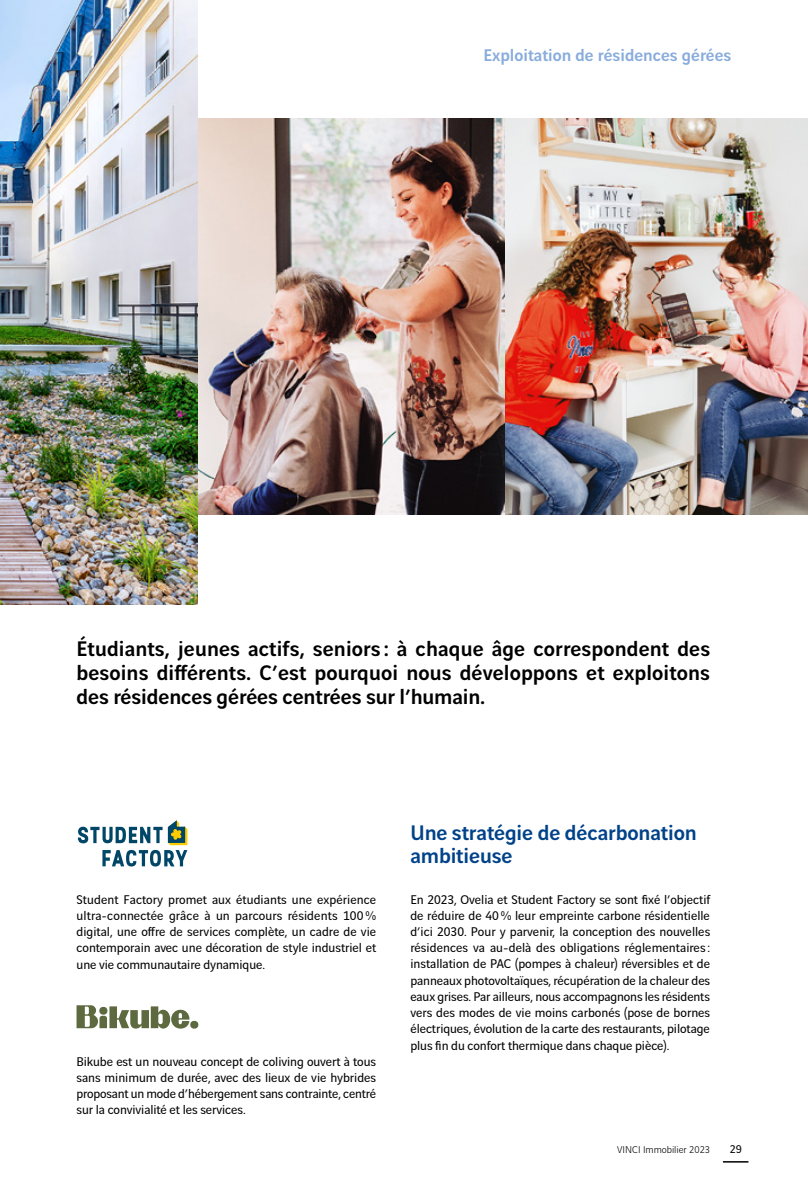
<style>
.page{position:relative;width:808px;height:1191px;background:#fff}
.page>*{position:absolute;margin:0;border:0;box-sizing:border-box;transform-origin:0 0}
.chapo_ouverture{font:500 22.5px/24px "Vinci Sans";letter-spacing:-.005em;color:#000;text-align:justify}
.chapo_ouverture-2{font:500 22.5px/22.5px "Vinci Sans";letter-spacing:-.005em;color:#004289}
.t1{font:500 18px "Vinci Sans";color:#88acdc}
.TC_Justif_noir{font:13.5px/16.2px "Vinci Sans";letter-spacing:-.005em;color:#000;text-align:justify}
.t2{font:12px "Vinci Sans";color:#000}
.t3{font:300 10.5px "Vinci Sans";color:#000}
</style>
<div class="page">
<img style="left:197px;top:118px;width:611px;height:396px">
<img style="left:0;top:0;width:197px;height:604px">
<svg style="left:78px;top:820px;width:109px;height:46px"></svg>
<svg style="left:77px;top:1005px;width:121px;height:23px"></svg>
<svg style="left:723px;top:1161px;width:25px;height:1px"></svg>
<p class="t1" style="left:483px;top:41px;width:249px">Exploitation de résidences gérées</p>
<p class="chapo_ouverture" style="left:77px;top:634px;width:635px">Étudiants, jeunes actifs, seniors : à chaque âge correspondent des besoins différents. C’est pourquoi nous développons et exploitons des résidences gérées centrées sur l’humain.</p>
<p class="TC_Justif_noir" style="left:77px;top:890px;width:301px">Student Factory promet aux étudiants une expérience ultra-connectée grâce à un parcours résidents 100% digital, une offre de services complète, un cadre de vie contemporain avec une décoration de style industriel et une vie communautaire dynamique.</p>
<p class="TC_Justif_noir" style="left:77px;top:1052px;width:301px">Bikube est un nouveau concept de coliving ouvert à tous sans minimum de durée, avec des lieux de vie hybrides proposant un mode d’hébergement sans contrainte, centré sur la convivialité et les services.</p>
<p class="chapo_ouverture-2" style="left:410px;top:819px;width:288px">Une stratégie de décarbonation ambitieuse</p>
<p class="TC_Justif_noir" style="left:410px;top:890px;width:301px">En 2023, Ovelia et Student Factory se sont fixé l’objectif de réduire de 40% leur empreinte carbone résidentielle d’ici 2030. Pour y parvenir, la conception des nouvelles résidences va au-delà des obligations réglementaires : installation de PAC (pompes à chaleur) réversibles et de panneaux photovoltaïques, récupération de la chaleur des eaux grises. Par ailleurs, nous accompagnons les résidents vers des modes de vie moins carbonés (pose de bornes électriques, évolution de la carte des restaurants, pilotage plus fin du confort thermique dans chaque pièce).</p>
<p class="t3" style="left:617px;top:1142px;width:94px">VINCI Immobilier 2023</p>
<p class="t2" style="left:730px;top:1140px;width:13px">29</p>
</div>
